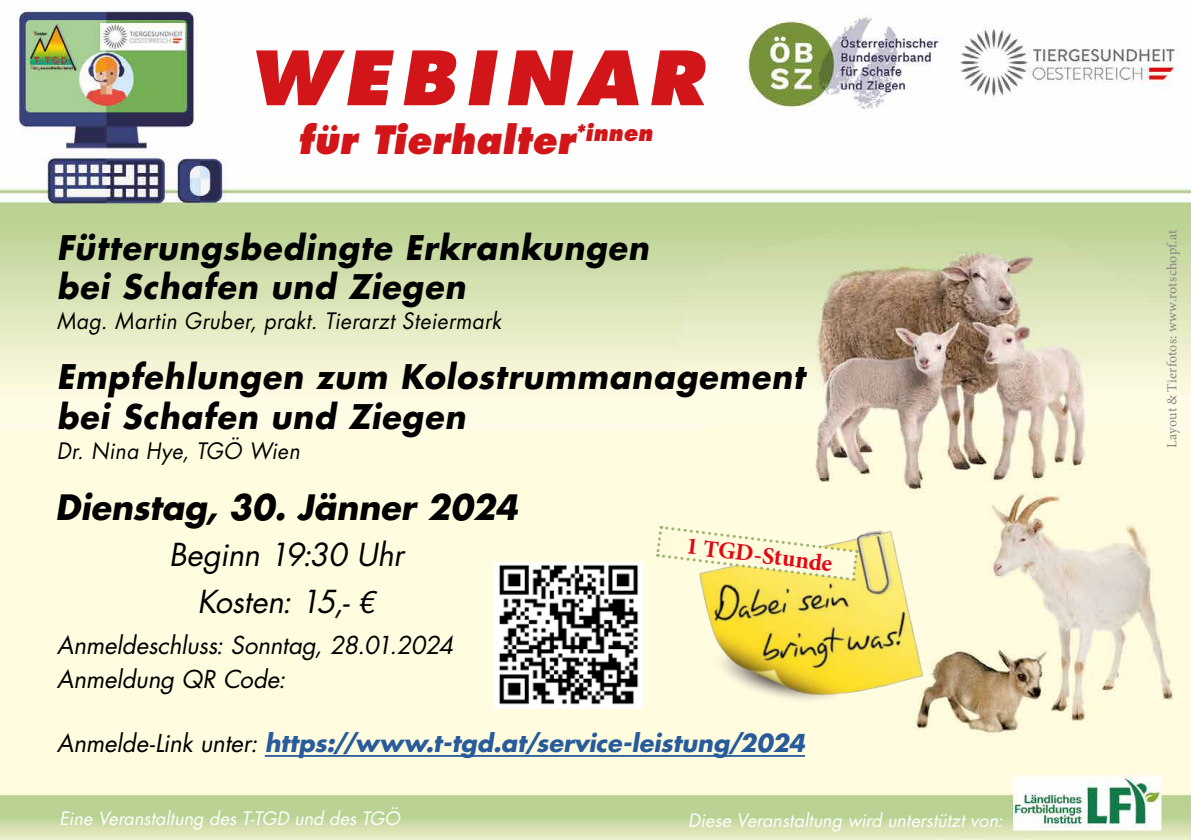
<style>
.page{position:relative;width:1191px;height:840px;background:#fff}
.page>*{position:absolute;margin:0;border:0;box-sizing:border-box;transform-origin:0 0}
.t1{font:italic 800 72.6px "Futura";letter-spacing:.12em;color:#d21518}
.t2{font:italic 800 38px "Futura";letter-spacing:.01em;color:#d21518;scale:.94 1}
.t3{font:italic 700 34px "Futura";color:#000}
.t4{font:italic 700 33px/39.6px "Futura";letter-spacing:.03em;color:#000;scale:.96 1}
.t5{font:italic 30.8px/46.2px "Futura";letter-spacing:-.01em;color:#000;text-align:center}
.t6{font:italic 700 24px "Futura";color:#275b9b}
.t7{font:italic 24px/34px "Futura";letter-spacing:-.005em;color:#000}
.t8{font:700 24px "Minion Pro";color:#e30613}
.t9{font:italic 22px "Futura";letter-spacing:.02em;color:#000;scale:.95 1}
.t10{font:italic 18px "Futura";letter-spacing:.005em;color:#fff}
.t11{font:14px "Minion Pro";letter-spacing:.01em;color:#878787}
.s1{font-family:"Linotype Euro Font Ato F";font-style:normal}
.s2{font-weight:400;color:#000}
</style>
<div class="page">
<img style="left:0;top:9px;width:1191px;height:830px">
<img style="left:671px;top:496px;width:285px;height:288px">
<svg style="left:654px;top:524px;width:205px;height:58px;background:#f9f4c4"></svg>
<hr style="left:265px;top:754px;width:540px;height:2px;background:#275b9b">
<img style="left:494px;top:562px;width:148px;height:145px">
<h1 class="t1" style="left:247px;top:33px;width:457px">WEBINAR</h1>
<p class="t2" style="left:298px;top:116px;width:379px">für Tierhalter<sup>*innen</sup></p>
<p class="t4" style="left:57px;top:226px;width:618px">Fütterungsbedingte Erkrankungen bei Schafen und Ziegen</p>
<p class="t9" style="left:57px;top:306px;width:469px">Mag. Martin Gruber, prakt. Tierarzt Steiermark</p>
<p class="t4" style="left:57px;top:356px;width:780px">Empfehlungen zum Kolostrummanagement bei Schafen und Ziegen</p>
<p class="t9" style="left:57px;top:435px;width:257px">Dr. Nina Hye, TGÖ Wien</p>
<p class="t3" style="left:55px;top:483px;width:464px">Dienstag, 30. Jänner 2024</p>
<p class="t5" style="left:169px;top:531px;width:236px">Beginn 19:30 Uhr<br>Kosten: 15,- <span class="s1">G</span></p>
<p class="t8" style="left:688px;top:528px;width:148px;rotate:7deg">1 TGD-Stunde</p>
<p class="t7" style="left:57px;top:627px;width:398px">Anmeldeschluss: Sonntag, 28.01.2024<br>Anmeldung QR Code:</p>
<p class="t6" style="left:57px;top:726px;width:750px"><span class="s2">Anmelde-Link unter:</span> https://www.t-tgd.at/service-leistung/2024</p>
<p class="t10" style="left:60px;top:805px;width:342px">Eine Veranstaltung des T-TGD und des TGÖ</p>
<p class="t10" style="left:688px;top:807px;width:316px">Diese Veranstaltung wird unterstützt von:</p>
<p class="t11" style="left:1162px;top:447px;width:220px;rotate:-90deg">Layout &amp; Tierfotos: www.rotschopf.at</p>
</div>
